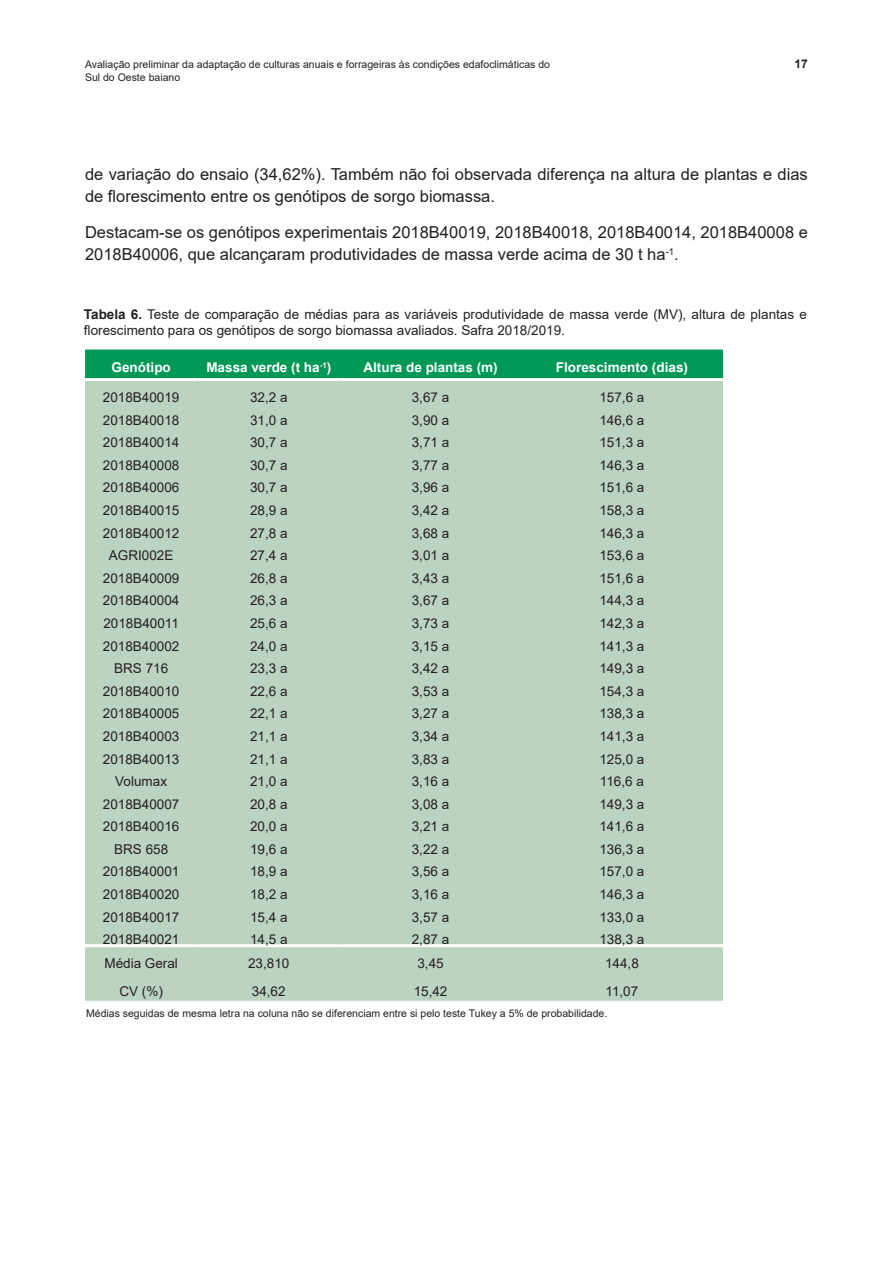
<style>
.page{position:relative;width:893px;height:1263px;background:#fff}
.page>*{position:absolute;margin:0;border:0;box-sizing:border-box;transform-origin:0 0}
.t1{font:16.5px/22.5px "Arial";color:#231f20}
.t2{font:13.5px/16.2px "Arial";color:#231f20}
.t3{font:700 13.5px "Arial";color:#fff}
.t4{font:700 12px "Arial";color:#231f20}
.t5{font:10.5px "Arial";color:#231f20}
.s1{font-weight:700}
</style>
<div class="page">
<div style="left:85px;top:349px;width:638px;height:29px;background:#009856"></div>
<div style="left:85px;top:381px;width:638px;height:620px;background:#bbd3bf"></div>
<hr style="left:85px;top:944px;width:112px;height:3px;background:#fff">
<hr style="left:197px;top:944px;width:143px;height:3px;background:#fff">
<hr style="left:340px;top:944px;width:181px;height:3px;background:#fff">
<hr style="left:521px;top:944px;width:202px;height:3px;background:#fff">
<p class="t5" style="left:85px;top:57px;width:466px">Avaliação preliminar da adaptação de culturas anuais e forrageiras às condições edafoclimáticas do</p>
<p class="t4" style="left:795px;top:56px;width:15px">17</p>
<p class="t5" style="left:85px;top:70px;width:97px">Sul do Oeste baiano</p>
<p class="t1" style="left:85px;top:163px;width:724px">de variação do ensaio (34,62%). Também não foi observada diferença na altura de plantas e dias de florescimento entre os genótipos de sorgo biomassa.</p>
<p class="t1" style="left:85px;top:221px;width:724px">Destacam-se os genótipos experimentais 2018B40019, 2018B40018, 2018B40014, 2018B40008 e<br>2018B40006, que alcançaram produtividades de massa verde acima de 30 t ha<sup>-1</sup>.</p>
<p class="t2" style="left:84px;top:306px;width:724px"><span class="s1">Tabela 6.</span> Teste de comparação de médias para as variáveis produtividade de massa verde (MV), altura de plantas e florescimento para os genótipos de sorgo biomassa avaliados. Safra 2018/2019.</p>
<p class="t3" style="left:112px;top:358px;width:61px">Genótipo</p>
<p class="t3" style="left:206px;top:358px;width:126px">Massa verde (t ha<sup>-1</sup>)</p>
<p class="t3" style="left:363px;top:358px;width:136px">Altura de plantas (m)</p>
<p class="t3" style="left:556px;top:358px;width:134px">Florescimento (dias)</p>
<p class="t2" style="left:103px;top:389px;width:78px">2018B40019</p>
<p class="t2" style="left:250px;top:389px;width:39px">32,2 a</p>
<p class="t2" style="left:412px;top:389px;width:39px">3,67 a</p>
<p class="t2" style="left:599px;top:389px;width:47px">157,6 a</p>
<p class="t2" style="left:103px;top:412px;width:78px">2018B40018</p>
<p class="t2" style="left:250px;top:412px;width:39px">31,0 a</p>
<p class="t2" style="left:412px;top:412px;width:39px">3,90 a</p>
<p class="t2" style="left:599px;top:412px;width:47px">146,6 a</p>
<p class="t2" style="left:103px;top:434px;width:78px">2018B40014</p>
<p class="t2" style="left:250px;top:434px;width:39px">30,7 a</p>
<p class="t2" style="left:412px;top:434px;width:39px">3,71 a</p>
<p class="t2" style="left:599px;top:434px;width:47px">151,3 a</p>
<p class="t2" style="left:103px;top:457px;width:78px">2018B40008</p>
<p class="t2" style="left:250px;top:457px;width:39px">30,7 a</p>
<p class="t2" style="left:412px;top:457px;width:39px">3,77 a</p>
<p class="t2" style="left:599px;top:457px;width:47px">146,3 a</p>
<p class="t2" style="left:103px;top:479px;width:78px">2018B40006</p>
<p class="t2" style="left:250px;top:479px;width:39px">30,7 a</p>
<p class="t2" style="left:412px;top:479px;width:39px">3,96 a</p>
<p class="t2" style="left:599px;top:479px;width:47px">151,6 a</p>
<p class="t2" style="left:103px;top:502px;width:78px">2018B40015</p>
<p class="t2" style="left:250px;top:502px;width:39px">28,9 a</p>
<p class="t2" style="left:412px;top:502px;width:39px">3,42 a</p>
<p class="t2" style="left:599px;top:502px;width:47px">158,3 a</p>
<p class="t2" style="left:103px;top:525px;width:78px">2018B40012</p>
<p class="t2" style="left:250px;top:525px;width:39px">27,8 a</p>
<p class="t2" style="left:412px;top:525px;width:39px">3,68 a</p>
<p class="t2" style="left:599px;top:525px;width:47px">146,3 a</p>
<p class="t2" style="left:109px;top:547px;width:66px">AGRI002E</p>
<p class="t2" style="left:250px;top:547px;width:39px">27,4 a</p>
<p class="t2" style="left:412px;top:547px;width:39px">3,01 a</p>
<p class="t2" style="left:599px;top:547px;width:47px">153,6 a</p>
<p class="t2" style="left:103px;top:570px;width:78px">2018B40009</p>
<p class="t2" style="left:250px;top:570px;width:39px">26,8 a</p>
<p class="t2" style="left:412px;top:570px;width:39px">3,43 a</p>
<p class="t2" style="left:599px;top:570px;width:47px">151,6 a</p>
<p class="t2" style="left:103px;top:592px;width:78px">2018B40004</p>
<p class="t2" style="left:250px;top:592px;width:39px">26,3 a</p>
<p class="t2" style="left:412px;top:592px;width:39px">3,67 a</p>
<p class="t2" style="left:599px;top:592px;width:47px">144,3 a</p>
<p class="t2" style="left:103px;top:615px;width:77px">2018B40011</p>
<p class="t2" style="left:250px;top:615px;width:39px">25,6 a</p>
<p class="t2" style="left:412px;top:615px;width:39px">3,73 a</p>
<p class="t2" style="left:599px;top:615px;width:47px">142,3 a</p>
<p class="t2" style="left:103px;top:638px;width:78px">2018B40002</p>
<p class="t2" style="left:250px;top:638px;width:39px">24,0 a</p>
<p class="t2" style="left:412px;top:638px;width:39px">3,15 a</p>
<p class="t2" style="left:599px;top:638px;width:47px">141,3 a</p>
<p class="t2" style="left:114px;top:660px;width:56px">BRS 716</p>
<p class="t2" style="left:250px;top:660px;width:39px">23,3 a</p>
<p class="t2" style="left:412px;top:660px;width:39px">3,42 a</p>
<p class="t2" style="left:599px;top:660px;width:47px">149,3 a</p>
<p class="t2" style="left:103px;top:683px;width:78px">2018B40010</p>
<p class="t2" style="left:250px;top:683px;width:39px">22,6 a</p>
<p class="t2" style="left:412px;top:683px;width:39px">3,53 a</p>
<p class="t2" style="left:599px;top:683px;width:47px">154,3 a</p>
<p class="t2" style="left:103px;top:705px;width:78px">2018B40005</p>
<p class="t2" style="left:250px;top:705px;width:39px">22,1 a</p>
<p class="t2" style="left:412px;top:705px;width:39px">3,27 a</p>
<p class="t2" style="left:599px;top:705px;width:47px">138,3 a</p>
<p class="t2" style="left:103px;top:728px;width:78px">2018B40003</p>
<p class="t2" style="left:250px;top:728px;width:39px">21,1 a</p>
<p class="t2" style="left:412px;top:728px;width:39px">3,34 a</p>
<p class="t2" style="left:599px;top:728px;width:47px">141,3 a</p>
<p class="t2" style="left:103px;top:750px;width:78px">2018B40013</p>
<p class="t2" style="left:250px;top:750px;width:39px">21,1 a</p>
<p class="t2" style="left:412px;top:750px;width:39px">3,83 a</p>
<p class="t2" style="left:599px;top:750px;width:47px">125,0 a</p>
<p class="t2" style="left:115px;top:773px;width:53px">Volumax</p>
<p class="t2" style="left:250px;top:773px;width:39px">21,0 a</p>
<p class="t2" style="left:412px;top:773px;width:39px">3,16 a</p>
<p class="t2" style="left:600px;top:773px;width:46px">116,6 a</p>
<p class="t2" style="left:103px;top:796px;width:78px">2018B40007</p>
<p class="t2" style="left:250px;top:796px;width:39px">20,8 a</p>
<p class="t2" style="left:412px;top:796px;width:39px">3,08 a</p>
<p class="t2" style="left:599px;top:796px;width:47px">149,3 a</p>
<p class="t2" style="left:103px;top:818px;width:78px">2018B40016</p>
<p class="t2" style="left:250px;top:818px;width:39px">20,0 a</p>
<p class="t2" style="left:412px;top:818px;width:39px">3,21 a</p>
<p class="t2" style="left:599px;top:818px;width:47px">141,6 a</p>
<p class="t2" style="left:114px;top:841px;width:56px">BRS 658</p>
<p class="t2" style="left:250px;top:841px;width:39px">19,6 a</p>
<p class="t2" style="left:412px;top:841px;width:39px">3,22 a</p>
<p class="t2" style="left:599px;top:841px;width:47px">136,3 a</p>
<p class="t2" style="left:103px;top:863px;width:78px">2018B40001</p>
<p class="t2" style="left:250px;top:863px;width:39px">18,9 a</p>
<p class="t2" style="left:412px;top:863px;width:39px">3,56 a</p>
<p class="t2" style="left:599px;top:863px;width:47px">157,0 a</p>
<p class="t2" style="left:103px;top:886px;width:78px">2018B40020</p>
<p class="t2" style="left:250px;top:886px;width:39px">18,2 a</p>
<p class="t2" style="left:412px;top:886px;width:39px">3,16 a</p>
<p class="t2" style="left:599px;top:886px;width:47px">146,3 a</p>
<p class="t2" style="left:103px;top:909px;width:78px">2018B40017</p>
<p class="t2" style="left:250px;top:909px;width:39px">15,4 a</p>
<p class="t2" style="left:412px;top:909px;width:39px">3,57 a</p>
<p class="t2" style="left:599px;top:909px;width:47px">133,0 a</p>
<p class="t2" style="left:103px;top:931px;width:78px">2018B40021</p>
<p class="t2" style="left:250px;top:931px;width:39px">14,5 a</p>
<p class="t2" style="left:412px;top:931px;width:39px">2,87 a</p>
<p class="t2" style="left:599px;top:931px;width:47px">138,3 a</p>
<p class="t2" style="left:104px;top:955px;width:75px">Média Geral</p>
<p class="t2" style="left:248px;top:955px;width:43px">23,810</p>
<p class="t2" style="left:417px;top:955px;width:28px">3,45</p>
<p class="t2" style="left:605px;top:955px;width:35px">144,8</p>
<p class="t2" style="left:119px;top:983px;width:45px">CV (%)</p>
<p class="t2" style="left:252px;top:983px;width:35px">34,62</p>
<p class="t2" style="left:414px;top:983px;width:35px">15,42</p>
<p class="t2" style="left:606px;top:983px;width:34px">11,07</p>
<p class="t5" style="left:86px;top:1006px;width:523px">Médias seguidas de mesma letra na coluna não se diferenciam entre si pelo teste Tukey a 5% de probabilidade.</p>
</div>
